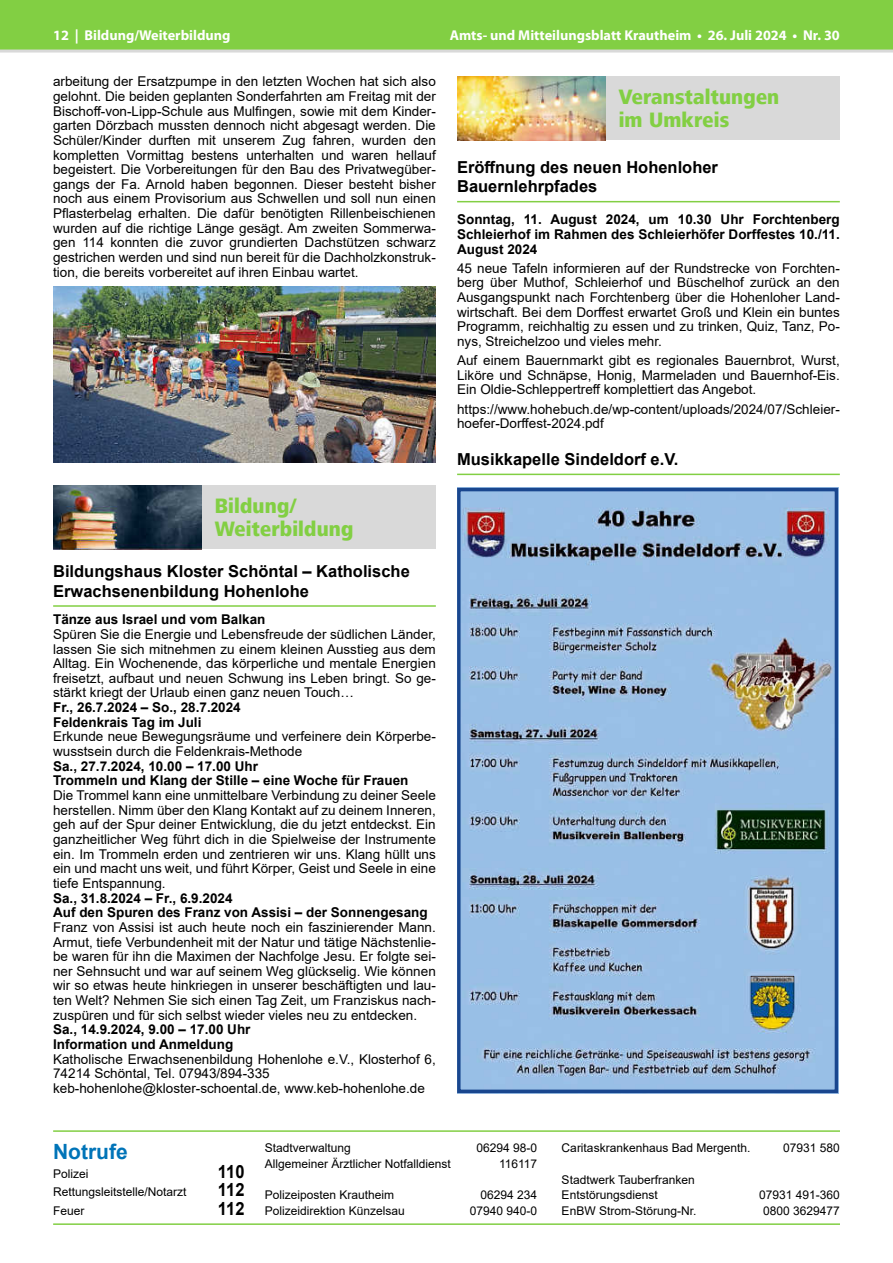
<style>
.page{position:relative;width:893px;height:1263px;background:#fff}
.page>*{position:absolute;margin:0;border:0;box-sizing:border-box;transform-origin:0 0}
.t1{font:800 21.45px/22.5px "Frutiger Next LT";letter-spacing:.01em;color:#82cf43;scale:.91 1}
.t2{font:700 21px "Arial";color:#0074b8}
.t3{font:700 18.15px "Arial";letter-spacing:-.025em;color:#000;scale:.91 1}
.t4{font:700 16.5px/19.5px "Arial";color:#000}
.t5{font:700 14.25px "Myriad Pro";color:#fff}
.t6{font:13.5px/14.5px "Arial";color:#000;text-align:justify}
.t7{font:700 13.5px/14.7px "Arial";color:#000}
.t8{font:12px/15.6px "Arial";color:#000}
</style>
<div class="page">
<div style="left:0;top:0;width:893px;height:51px;background:#82cf43"></div>
<hr style="left:0;top:50px;width:893px;height:3px;background:#d9d9d9">
<hr style="left:457px;top:201px;width:383px;height:1px;background:#82cf43">
<hr style="left:457px;top:474px;width:383px;height:1px;background:#82cf43">
<div style="left:457px;top:77px;width:383px;height:63px;background:#d9d9d9"></div>
<img style="left:457px;top:77px;width:149px;height:63px">
<img style="left:461px;top:492px;width:373px;height:597px">
<div style="left:457px;top:488px;width:381px;height:605px;border:3px solid #19468e"></div>
<hr style="left:53px;top:605px;width:383px;height:2px;background:#82cf43">
<img style="left:53px;top:286px;width:383px;height:177px">
<div style="left:53px;top:485px;width:383px;height:64px;background:#d9d9d9"></div>
<img style="left:53px;top:485px;width:149px;height:64px">
<hr style="left:53px;top:1130px;width:787px;height:2px;background:#82cf43">
<hr style="left:53px;top:1223px;width:787px;height:2px;background:#82cf43">
<p class="t5" style="left:53px;top:26px;width:179px">12 | Bildung/Weiterbildung</p>
<p class="t5" style="left:450px;top:26px;width:391px">Amts- und Mitteilungsblatt Krautheim • 26. Juli 2024 • Nr. 30</p>
<p class="t6" style="left:53px;top:74px;width:384px">arbeitung der Ersatzpumpe in den letzten Wochen hat sich also gelohnt. Die beiden geplanten Sonderfahrten am Freitag mit der Bischoff-von-Lipp-Schule aus Mulfingen, sowie mit dem Kinder&shy;garten Dörzbach mussten dennoch nicht abgesagt werden. Die Schüler/Kinder durften mit unserem Zug fahren, wurden den kompletten Vormittag bestens unterhalten und waren hellauf begeistert. Die Vorbereitungen für den Bau des Privatwegüber&shy;gangs der Fa. Arnold haben begonnen. Dieser besteht bisher noch aus einem Provisorium aus Schwellen und soll nun einen Pflasterbelag erhalten. Die dafür benötigten Rillenbeischienen wurden auf die richtige Länge gesägt. Am zweiten Sommerwa&shy;gen 114 konnten die zuvor grundierten Dachstützen schwarz gestrichen werden und sind nun bereit für die Dachholzkonstruk&shy;tion, die bereits vorbereitet auf ihren Einbau wartet.</p>
<h1 class="t1" style="left:215px;top:495px;width:154px">Bildung/<br>Weiterbildung</h1>
<p class="t4" style="left:53px;top:562px;width:358px">Bildungshaus Kloster Schöntal – Katholische<br>Erwachsenenbildung Hohenlohe</p>
<p class="t7" style="left:53px;top:612px;width:214px">Tänze aus Israel und vom Balkan</p>
<p class="t6" style="left:53px;top:627px;width:384px">Spüren Sie die Energie und Lebensfreude der südlichen Länder, lassen Sie sich mitnehmen zu einem kleinen Ausstieg aus dem Alltag. Ein Wochenende, das körperliche und mentale Energien freisetzt, aufbaut und neuen Schwung ins Leben bringt. So ge&shy;stärkt kriegt der Urlaub einen ganz neuen Touch…</p>
<p class="t7" style="left:53px;top:700px;width:189px">Fr., 26.7.2024 – So., 28.7.2024<br>Feldenkrais Tag im Juli</p>
<p class="t6" style="left:53px;top:729px;width:384px">Erkunde neue Bewegungsräume und verfeinere dein Körperbe&shy;wusstsein durch die Feldenkrais-Methode</p>
<p class="t7" style="left:53px;top:759px;width:357px">Sa., 27.7.2024, 10.00 – 17.00 Uhr<br>Trommeln und Klang der Stille – eine Woche für Frauen</p>
<p class="t6" style="left:53px;top:788px;width:384px">Die Trommel kann eine unmittelbare Verbindung zu deiner Seele herstellen. Nimm über den Klang Kontakt auf zu deinem Inneren, geh auf der Spur deiner Entwicklung, die du jetzt entdeckst. Ein ganzheitlicher Weg führt dich in die Spielweise der Instrumente ein. Im Trommeln erden und zentrieren wir uns. Klang hüllt uns ein und macht uns weit, und führt Körper, Geist und Seele in eine tiefe Entspannung.</p>
<p class="t7" style="left:53px;top:891px;width:376px">Sa., 31.8.2024 – Fr., 6.9.2024<br>Auf den Spuren des Franz von Assisi – der Sonnengesang</p>
<p class="t6" style="left:53px;top:920px;width:384px">Franz von Assisi ist auch heute noch ein faszinierender Mann.<br>Armut, tiefe Verbundenheit mit der Natur und tätige Nächstenlie&shy;be waren für ihn die Maximen der Nachfolge Jesu. Er folgte sei&shy;ner Sehnsucht und war auf seinem Weg glückselig. Wie können wir so etwas heute hinkriegen in unserer beschäftigten und lau&shy;ten Welt? Nehmen Sie sich einen Tag Zeit, um Franziskus nach&shy;zuspüren und für sich selbst wieder vieles neu zu entdecken.</p>
<p class="t7" style="left:53px;top:1022px;width:199px">Sa., 14.9.2024, 9.00 – 17.00 Uhr<br>Information und Anmeldung</p>
<p class="t6" style="left:53px;top:1051px;width:384px;text-align:left">Katholische Erwachsenenbildung Hohenlohe e.V., Klosterhof 6,<br>74214 Schöntal, Tel. 07943/894-335 keb-hohenlohe@kloster-schoental.de, www.keb-hohenlohe.de</p>
<h1 class="t1" style="left:619px;top:86px;width:178px">Veranstaltungen im Umkreis</h1>
<p class="t4" style="left:457px;top:158px;width:262px">Eröffnung des neuen Hohenloher<br>Bauernlehrpfades</p>
<p class="t7" style="left:457px;top:212px;width:384px;text-align:justify">Sonntag, 11. August 2024, um 10.30 Uhr Forchtenberg Schleierhof im Rahmen des Schleierhöfer Dorffestes 10./11.<br>August 2024</p>
<p class="t6" style="left:457px;top:261px;width:384px">45 neue Tafeln informieren auf der Rundstrecke von Forchten&shy;berg über Muthof, Schleierhof und Büschelhof zurück an den Ausgangspunkt nach Forchtenberg über die Hohenloher Land&shy;wirtschaft. Bei dem Dorffest erwartet Groß und Klein ein buntes Programm, reichhaltig zu essen und zu trinken, Quiz, Tanz, Po&shy;nys, Streichelzoo und vieles mehr.</p>
<p class="t6" style="left:457px;top:353px;width:384px">Auf einem Bauernmarkt gibt es regionales Bauernbrot, Wurst, Liköre und Schnäpse, Honig, Marmeladen und Bauernhof-Eis.<br>Ein Oldie-Schleppertreff komplettiert das Angebot.</p>
<p class="t6" style="left:457px;top:401px;width:384px">https://www.hohebuch.de/wp-content/uploads/2024/07/Schleier&shy;hoefer-Dorffest-2024.pdf</p>
<p class="t4" style="left:457px;top:450px;width:223px">Musikkapelle Sindeldorf e.V.</p>
<h2 class="t2" style="left:53px;top:1137px;width:76px">Notrufe</h2>
<p class="t8" style="left:53px;top:1165px;width:37px">Polizei</p>
<h3 class="t3" style="left:218px;top:1158px;width:31px">110</h3>
<p class="t8" style="left:53px;top:1184px;width:135px">Rettungsleitstelle/Notarzt</p>
<h3 class="t3" style="left:218px;top:1177px;width:31px">112</h3>
<p class="t8" style="left:53px;top:1203px;width:33px">Feuer</p>
<h3 class="t3" style="left:218px;top:1196px;width:31px">112</h3>
<p class="t8" style="left:265px;top:1140px;width:88px">Stadtverwaltung</p>
<p class="t8" style="left:477px;top:1140px;width:62px">06294 98-0</p>
<p class="t8" style="left:265px;top:1156px;width:188px">Allgemeiner Ärztlicher Notfalldienst</p>
<p class="t8" style="left:499px;top:1156px;width:40px">116117</p>
<p class="t8" style="left:265px;top:1187px;width:131px">Polizeiposten Krautheim</p>
<p class="t8" style="left:481px;top:1187px;width:58px">06294 234</p>
<p class="t8" style="left:265px;top:1203px;width:142px">Polizeidirektion Künzelsau</p>
<p class="t8" style="left:470px;top:1203px;width:69px">07940 940-0</p>
<p class="t8" style="left:562px;top:1140px;width:190px">Caritaskrankenhaus Bad Mergenth.</p>
<p class="t8" style="left:783px;top:1140px;width:58px">07931 580</p>
<p class="t8" style="left:562px;top:1171px;width:135px">Stadtwerk Tauberfranken<br>Entstörungsdienst</p>
<p class="t8" style="left:759px;top:1187px;width:82px">07931 491-360</p>
<p class="t8" style="left:562px;top:1203px;width:136px">EnBW Strom-Störung-Nr.</p>
<p class="t8" style="left:763px;top:1203px;width:78px">0800 3629477</p>
</div>
